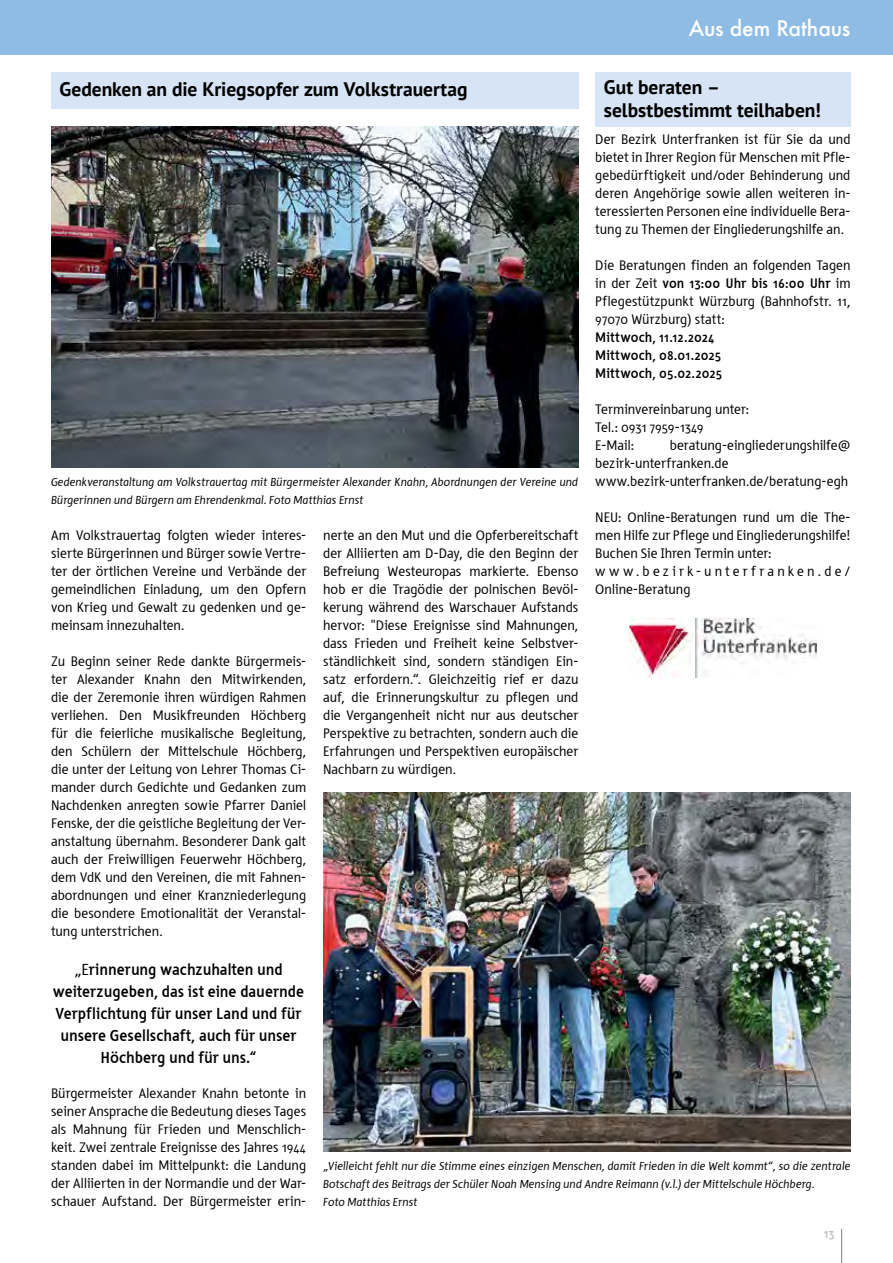
<style>
.page{position:relative;width:893px;height:1263px;background:#fff}
.page>*{position:absolute;margin:0;border:0;box-sizing:border-box;transform-origin:0 0}
.t1{font:500 21px "Futura";letter-spacing:-.005em;color:#fff}
.t2{font:700 19.5px/22.5px "PT Sans";color:#000}
.t3{font:700 16.5px/22.2px "Tara";color:#000;text-align:center}
.t4{font:14.25px/18px "Tara";letter-spacing:.005em;color:#000;text-align:justify}
.t5{font:700 14.25px/18px "Tara";letter-spacing:.005em;color:#000}
.t6{font:700 13.5px "Tara";color:#bcbec0}
.t7{font:italic 12px/18px "Tara";letter-spacing:.01em;color:#000}
.s1{font-weight:700}
.s2{font-weight:400}
</style>
<div class="page">
<hr style="left:841px;top:1229px;width:1px;height:34px;background:#808285">
<div style="left:0;top:0;width:893px;height:54px;background:#8ebce5"></div>
<div style="left:51px;top:72px;width:527px;height:36px;background:#d6e4f5"></div>
<div style="left:595px;top:72px;width:255px;height:54px;background:#d6e4f5"></div>
<img style="left:51px;top:126px;width:527px;height:342px">
<img style="left:323px;top:792px;width:527px;height:360px">
<img style="left:629px;top:618px;width:187px;height:60px">
<h1 class="t1" style="left:689px;top:13px;width:163px">Aus dem Rathaus</h1>
<h2 class="t2" style="left:60px;top:78px;width:410px">Gedenken an die Kriegsopfer zum Volkstrauertag</h2>
<h2 class="t2" style="left:604px;top:76px;width:218px">Gut beraten – selbstbestimmt teilhaben!</h2>
<p class="t4" style="left:595px;top:130px;width:257px">Der Bezirk Unterfranken ist für Sie da und bietet in Ihrer Region für Menschen mit Pfle&shy;gebedürftigkeit und/oder Behinderung und deren Angehörige sowie allen weiteren in&shy;teressierten Personen eine individuelle Bera&shy;tung zu Themen der Eingliederungshilfe an.</p>
<p class="t4" style="left:595px;top:256px;width:257px">Die Beratungen finden an folgenden Tagen in der Zeit <span class="s1">von 13:00 Uhr bis 16:00 Uhr</span> im Pflegestützpunkt Würzburg (Bahnhofstr. 11, 97070 Würzburg) statt:</p>
<p class="t5" style="left:595px;top:328px;width:128px">Mittwoch, 11.12.2024<br>Mittwoch, 08.01.2025<br>Mittwoch, 05.02.2025</p>
<p class="t4" style="left:595px;top:400px;width:155px;text-align:left">Terminvereinbarung unter:<br>Tel.: 0931 7959-1349<br>E-Mail:</p>
<p class="t4" style="left:595px;top:436px;width:257px;text-align:left;text-indent:74px">beratung-eingliederungshilfe@ bezirk-unterfranken.de www.bezirk-unterfranken.de/beratung-egh</p>
<p class="t4" style="left:595px;top:508px;width:257px;text-align:left">NEU: Online-Beratungen rund um die The&shy;men Hilfe zur Pflege und Eingliederungshilfe!<br>Buchen Sie Ihren Termin unter: www.bezirk-unterfranken.de/ Online-Beratung</p>
<p class="t7" style="left:51px;top:473px;width:529px">Gedenkveranstaltung am Volkstrauertag mit Bürgermeister Alexander Knahn, Abordnungen der Vereine und<br>Bürgerinnen und Bürgern am Ehrendenkmal. Foto Matthias Ernst</p>
<p class="t4" style="left:51px;top:526px;width:257px">Am Volkstrauertag folgten wieder interes&shy;sierte Bürgerinnen und Bürger sowie Vertre&shy;ter der örtlichen Vereine und Verbände der gemeindlichen Einladung, um den Opfern von Krieg und Gewalt zu gedenken und ge&shy;meinsam innezuhalten.</p>
<p class="t4" style="left:51px;top:652px;width:257px">Zu Beginn seiner Rede dankte Bürgermeis&shy;ter Alexander Knahn den Mitwirkenden, die der Zeremonie ihren würdigen Rahmen verliehen. Den Musikfreunden Höchberg für die feierliche musikalische Begleitung, den Schülern der Mittelschule Höchberg, die unter der Leitung von Lehrer Thomas Ci&shy;mander durch Gedichte und Gedanken zum Nachdenken anregten sowie Pfarrer Daniel Fenske, der die geistliche Begleitung der Ver&shy;anstaltung übernahm. Besonderer Dank galt auch der Freiwilligen Feuerwehr Höchberg, dem VdK und den Vereinen, die mit Fahnen&shy;abordnungen und einer Kranzniederlegung die besondere Emotionalität der Veranstal&shy;tung unterstrichen.</p>
<p class="t3" style="left:53px;top:958px;width:253px"><span class="s2">„E</span>rinnerung wachzuhalten und weiterzugeben, das ist eine dauernde<br>Verpflichtung für unser Land und für unsere Gesellschaft, auch für unser<br>Höchberg und für uns.“</p>
<p class="t4" style="left:51px;top:1084px;width:257px">Bürgermeister Alexander Knahn betonte in seiner Ansprache die Bedeutung dieses Tages als Mahnung für Frieden und Menschlich&shy;keit. Zwei zentrale Ereignisse des Jahres 1944 standen dabei im Mittelpunkt: die Landung der Alliierten in der Normandie und der War&shy;schauer Aufstand. Der Bürgermeister erin-</p>
<p class="t4" style="left:323px;top:526px;width:257px">nerte an den Mut und die Opferbereitschaft der Alliierten am D-Day, die den Beginn der Befreiung Westeuropas markierte. Ebenso hob er die Tragödie der polnischen Bevöl&shy;kerung während des Warschauer Aufstands hervor: "Diese Ereignisse sind Mahnungen, dass Frieden und Freiheit keine Selbstver&shy;ständlichkeit sind, sondern ständigen Ein&shy;satz erfordern.“. Gleichzeitig rief er dazu auf, die Erinnerungskultur zu pflegen und die Vergangenheit nicht nur aus deutscher Perspektive zu betrachten, sondern auch die Erfahrungen und Perspektiven europäischer Nachbarn zu würdigen.</p>
<p class="t7" style="left:323px;top:1157px;width:529px">„Vielleicht fehlt nur die Stimme eines einzigen Menschen, damit Frieden in die Welt kommt“, so die zentrale<br>Botschaft des Beitrags der Schüler Noah Mensing und Andre Reimann (v.l.) der Mittelschule Höchberg.<br>Foto Matthias Ernst</p>
<p class="t6" style="left:824px;top:1225px;width:12px">13</p>
</div>
